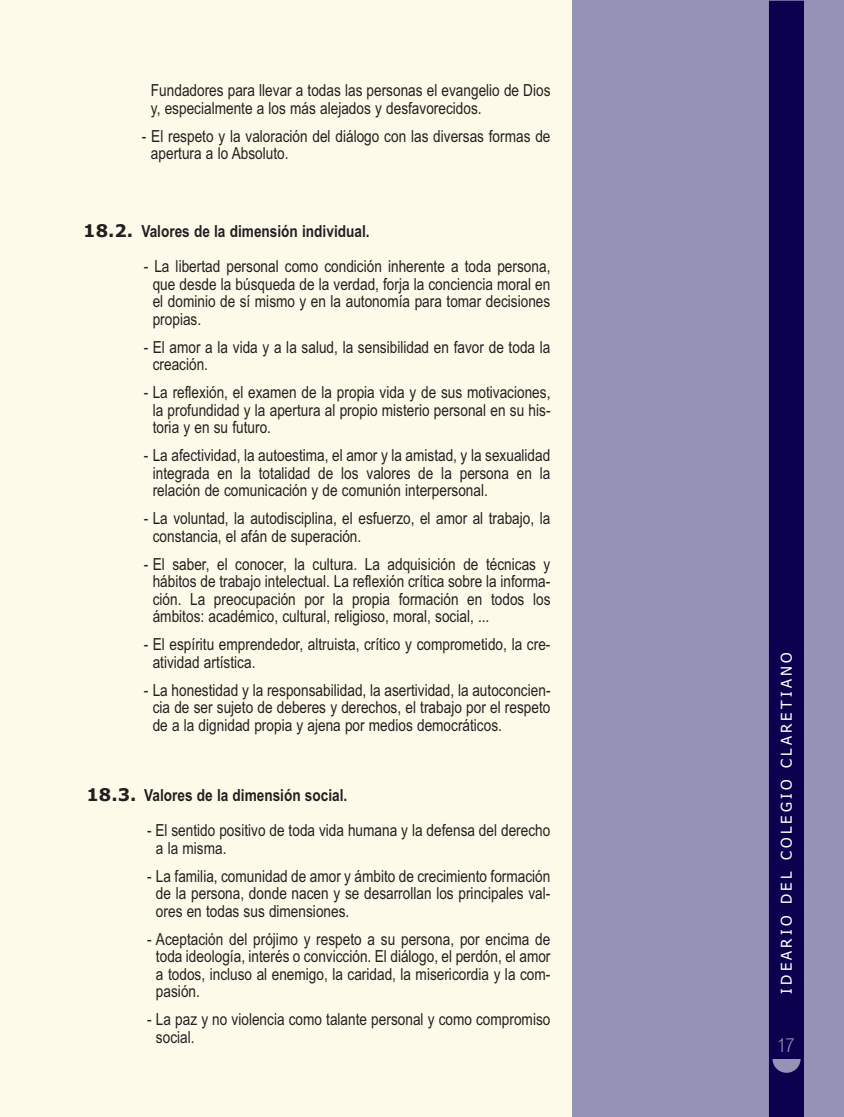
<style>
.page{position:relative;width:844px;height:1117px;background:#fff}
.page>*{position:absolute;margin:0;border:0;box-sizing:border-box;transform-origin:0 0}
.t1{font:300 condensed 19.25px "Arial";color:#9592b7}
.t2{font:16.62px/17.5px "Arial Narrow";color:#231f20;text-align:justify}
.t3{font:700 16.62px "Arial Narrow";color:#231f20}
.t4{font:14.88px "Tahoma";letter-spacing:.22em;color:#fff}
.s1{font-family:"Verdana";font-size:17.5px}
</style>
<div class="page">
<div style="left:0;top:0;width:843px;height:1116px;background:#9592b7"></div>
<div style="left:768px;top:1px;width:35px;height:1115px;background:#0a024e"></div>
<div style="left:772px;top:1044px;width:28px;height:28px;background:#9592b7;border-radius:50%"></div>
<div style="left:771px;top:1043px;width:30px;height:15px;background:#0a024e"></div>
<div style="left:0;top:0;width:571px;height:1116px;background:#fefae9"></div>
<p class="t2" style="left:151px;top:82px;width:401px">Fundadores para llevar a todas las personas el evangelio de Dios y, especialmente a los más alejados y desfavorecidos.</p>
<p class="t2" style="left:151px;top:127px;width:401px;text-indent:-9px">- El respeto y la valoración del diálogo con las diversas formas de apertura a lo Absoluto.</p>
<p class="t3" style="left:83px;top:221px;width:288px"><span class="s1">18.2.</span> Valores de la dimensión individual.</p>
<p class="t2" style="left:153px;top:257px;width:399px;text-indent:-9px">- La libertad personal como condición inherente a toda persona, que desde la búsqueda de la verdad, forja la conciencia moral en el dominio de sí mismo y en la autonomía para tomar decisiones propias.</p>
<p class="t2" style="left:153px;top:338px;width:399px;text-indent:-9px">- El amor a la vida y a la salud, la sensibilidad en favor de toda la creación.</p>
<p class="t2" style="left:153px;top:383px;width:399px;text-indent:-9px">- La reflexión, el examen de la propia vida y de sus motivaciones, la profundidad y la apertura al propio misterio personal en su his&shy;toria y en su futuro.</p>
<p class="t2" style="left:153px;top:446px;width:399px;text-indent:-9px">- La afectividad, la autoestima, el amor y la amistad, y la sexualidad integrada en la totalidad de los valores de la persona en la relación de comunicación y de comunión interpersonal.</p>
<p class="t2" style="left:153px;top:509px;width:399px;text-indent:-9px">- La voluntad, la autodisciplina, el esfuerzo, el amor al trabajo, la constancia, el afán de superación.</p>
<p class="t2" style="left:153px;top:555px;width:399px;text-indent:-9px">- El saber, el conocer, la cultura. La adquisición de técnicas y hábitos de trabajo intelectual. La reflexión crítica sobre la informa&shy;ción. La preocupación por la propia formación en todos los ámbitos: académico, cultural, religioso, moral, social, ...</p>
<p class="t2" style="left:153px;top:635px;width:399px;text-indent:-9px">- El espíritu emprendedor, altruista, crítico y comprometido, la cre&shy;atividad artística.</p>
<p class="t2" style="left:153px;top:681px;width:399px;text-indent:-9px">- La honestidad y la responsabilidad, la asertividad, la autoconcien&shy;cia de ser sujeto de deberes y derechos, el trabajo por el respeto de a la dignidad propia y ajena por medios democráticos.</p>
<p class="t3" style="left:86px;top:785px;width:262px"><span class="s1">18.3.</span> Valores de la dimensión social.</p>
<p class="t2" style="left:156px;top:821px;width:396px;text-indent:-9px">- El sentido positivo de toda vida humana y la defensa del derecho a la misma.</p>
<p class="t2" style="left:156px;top:866px;width:396px;text-indent:-9px">- La familia, comunidad de amor y ámbito de crecimiento formación de la persona, donde nacen y se desarrollan los principales val&shy;ores en todas sus dimensiones.</p>
<p class="t2" style="left:156px;top:929px;width:396px;text-indent:-9px">- Aceptación del prójimo y respeto a su persona, por encima de toda ideología, interés o convicción. El diálogo, el perdón, el amor a todos, incluso al enemigo, la caridad, la misericordia y la com&shy;pasión.</p>
<p class="t2" style="left:156px;top:1010px;width:396px;text-indent:-9px">- La paz y no violencia como talante personal y como compromiso social.</p>
<p class="t4" style="left:777px;top:993px;width:342px;rotate:-90deg">IDEARIO DEL COLEGIO CLARETIANO</p>
<p class="t1" style="left:777px;top:1033px;width:19px">17</p>
</div>
